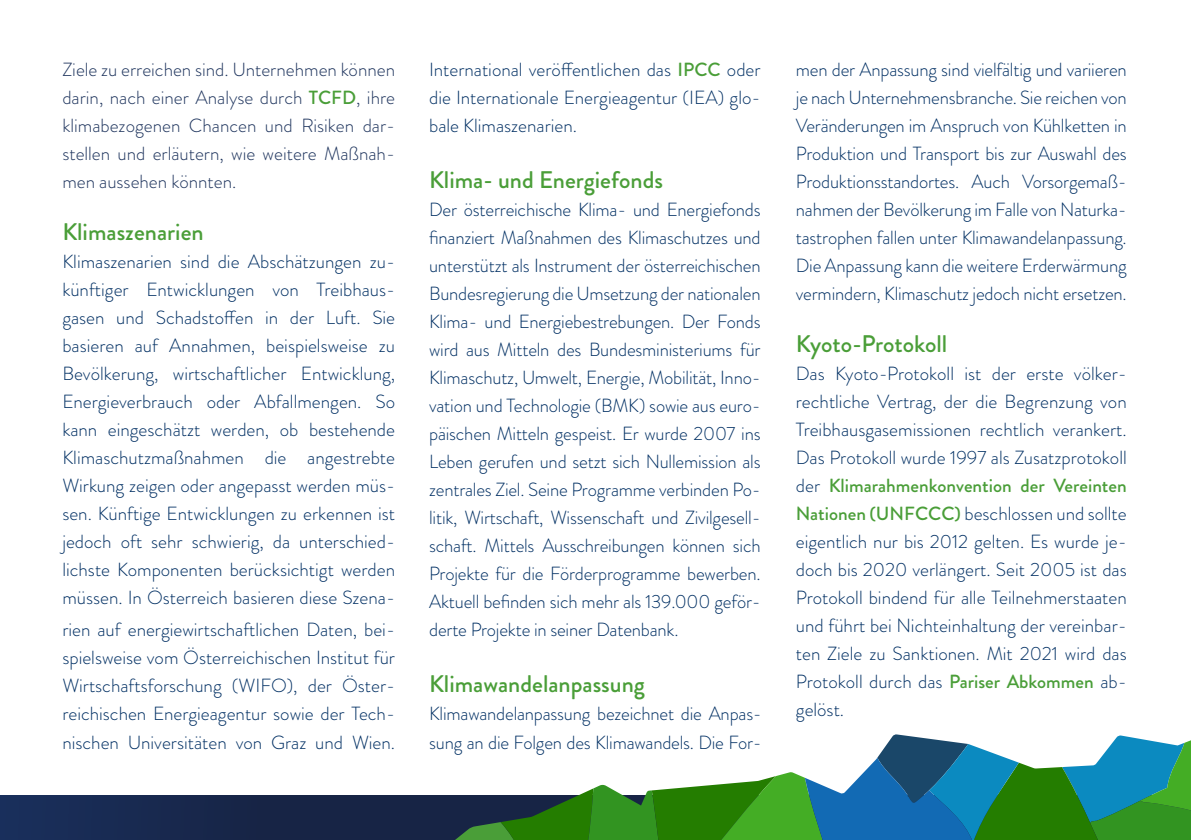
<style>
.page{position:relative;width:1191px;height:840px;background:#fff}
.page>*{position:absolute;margin:0;border:0;box-sizing:border-box;transform-origin:0 0}
.p-info{font:500 24px "Brandon Grotesque";color:#4a9e38}
.p-info-2{font:300 19px/28px "Brandon Grotesque";letter-spacing:-.01em;color:#002f63;text-align:justify}
.p-info-3{font:300 19px/28px "Brandon Grotesque";color:#1e345d;text-align:justify}
.s1{font-weight:500;color:#4a9e38}
</style>
<div class="page">
<svg style="left:0;top:795px;width:444px;height:44px;background:#17274c"></svg>
<svg style="left:444px;top:734px;width:747px;height:105px"></svg>
<p class="p-info-3" style="left:62px;top:55px;width:334px">Ziele zu erreichen sind. Unternehmen können darin, nach einer Analyse durch <span class="s1">TCFD</span>, ihre klimabezogenen Chancen und Risiken dar&shy;stellen und erläutern, wie weitere Maßnah&shy;men aussehen könnten.</p>
<p class="p-info" style="left:62px;top:215px;width:143px">Klimaszenarien</p>
<p class="p-info-2" style="left:62px;top:247px;width:334px">Klimaszenarien sind die Abschätzungen zu&shy;künftiger Entwicklungen von Treibhaus&shy;gasen und Schadstoffen in der Luft. Sie basieren auf Annahmen, beispielsweise zu Bevölkerung, wirtschaftlicher Entwicklung, Energieverbrauch oder Abfallmengen. So kann eingeschätzt werden, ob bestehende Klimaschutzmaßnahmen die angestrebte Wirkung zeigen oder angepasst werden müs&shy;sen. Künftige Entwicklungen zu erkennen ist jedoch oft sehr schwierig, da unterschied&shy;lichste Komponenten berücksichtigt werden müssen. In Österreich basieren diese Szena-</p>
<p class="p-info-2" style="left:62px;top:615px;width:334px">rien auf energiewirtschaftlichen Daten, bei&shy;spielsweise vom Österreichischen Institut für Wirtschaftsforschung (WIFO), der Öster&shy;reichischen Energieagentur sowie der Tech&shy;nischen Universitäten von Graz und Wien.</p>
<p class="p-info-2" style="left:429px;top:55px;width:333px">International veröffentlichen das <span class="s1">IPCC</span> oder die Internationale Energieagentur (IEA) glo&shy;bale Klimaszenarien.</p>
<p class="p-info" style="left:429px;top:163px;width:235px">Klima- und Energiefonds</p>
<p class="p-info-2" style="left:429px;top:195px;width:333px">Der österreichische Klima- und Energiefonds finanziert Maßnahmen des Klimaschutzes und unterstützt als Instrument der österreichischen Bundesregierung die Umsetzung der nationalen Klima- und Energiebestrebungen. Der Fonds wird aus Mitteln des Bundesministeriums für Klimaschutz, Umwelt, Energie, Mobilität, Inno&shy;vation und Technologie (BMK) sowie aus euro&shy;päischen Mitteln gespeist. Er wurde 2007 ins Leben gerufen und setzt sich Nullemission als zentrales Ziel. Seine Programme verbinden Po&shy;litik, Wirtschaft, Wissenschaft und Zivilgesell&shy;schaft. Mittels Ausschreibungen können sich Projekte für die Förderprogramme bewerben.<br>Aktuell befinden sich mehr als 139.000 geför&shy;derte Projekte in seiner Datenbank.</p>
<p class="p-info" style="left:429px;top:667px;width:217px">Klimawandelanpassung</p>
<p class="p-info-2" style="left:429px;top:699px;width:334px">Klimawandelanpassung bezeichnet die Anpas&shy;sung an die Folgen des Klimawandels. Die For-</p>
<p class="p-info-2" style="left:796px;top:55px;width:332px">men der Anpassung sind vielfältig und variieren je nach Unternehmensbranche. Sie reichen von Veränderungen im Anspruch von Kühlketten in Produktion und Transport bis zur Auswahl des Produktionsstandortes. Auch Vorsorgemaß&shy;nahmen der Bevölkerung im Falle von Naturka&shy;tastrophen fallen unter Klimawandelanpassung.<br>Die Anpassung kann die weitere Erderwärmung vermindern, Klimaschutz jedoch nicht ersetzen.</p>
<p class="p-info" style="left:796px;top:327px;width:153px">Kyoto-Protokoll</p>
<p class="p-info-2" style="left:796px;top:359px;width:332px">Das Kyoto-Protokoll ist der erste völker&shy;rechtliche Vertrag, der die Begrenzung von Treibhausgasemissionen rechtlich verankert.<br>Das Protokoll wurde 1997 als Zusatzprotokoll der <span class="s1">Klimarahmenkonvention der Vereinten Nationen (UNFCCC)</span> beschlossen und sollte eigentlich nur bis 2012 gelten. Es wurde je&shy;doch bis 2020 verlängert. Seit 2005 ist das Protokoll bindend für alle Teilnehmerstaaten und führt bei Nichteinhaltung der vereinbar&shy;ten Ziele zu Sanktionen. Mit 2021 wird das Protokoll durch das <span class="s1">Pariser Abkommen</span> ab&shy;gelöst.</p>
</div>
